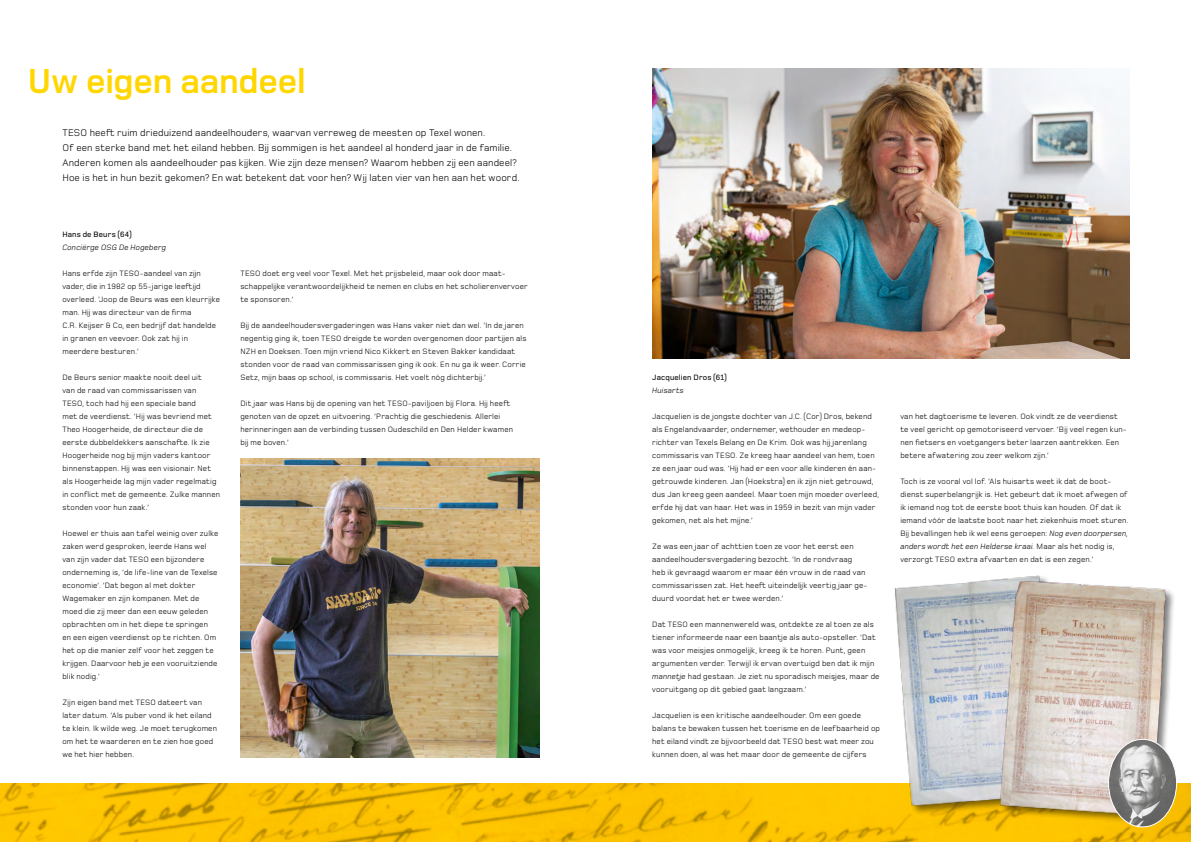
<style>
.page{position:relative;width:1191px;height:842px;background:#fff}
.page>*{position:absolute;margin:0;border:0;box-sizing:border-box;transform-origin:0 0}
.t1{font:700 36px "Foundry Monoline OT2";letter-spacing:-.01em;color:#ffd600}
.t2{font:10px/15px "Foundry Monoline OT2";letter-spacing:.01em;color:#000}
.t3{font:8px/13px "Foundry Monoline OT2";letter-spacing:.02em;color:#000}
.t4{font:500 8px "Foundry Monoline OT2";letter-spacing:.015em;color:#000}
.t5{font:italic 8px "Foundry Monoline OT2";letter-spacing:.015em;color:#000}
.s1{font-style:italic}
</style>
<div class="page">
<svg style="left:0;top:783px;width:1191px;height:59px;background:#f5bd00"></svg>
<img style="left:652px;top:68px;width:477px;height:290px">
<img style="left:240px;top:458px;width:299px;height:299px">
<img style="left:891px;top:579px;width:104px;height:230px">
<img style="left:995px;top:575px;width:179px;height:246px">
<img style="left:1108px;top:739px;width:68px;height:88px">
<div style="left:1108px;top:739px;width:69px;height:88px;border:1px solid #fff;border-radius:50%"></div>
<h1 class="t1" style="left:28px;top:57px;width:279px">Uw eigen aandeel</h1>
<p class="t2" style="left:62px;top:125px;width:458px">TESO heeft ruim drieduizend aandeelhouders, waarvan verreweg de meesten op Texel wonen.<br>Of een sterke band met het eiland hebben. Bij sommigen is het aandeel al honderd jaar in de familie.<br>Anderen komen als aandeelhouder pas kijken. Wie zijn deze mensen? Waarom hebben zij een aandeel?<br>Hoe is het in hun bezit gekomen? En wat betekent dat voor hen? Wij laten vier van hen aan het woord.</p>
<p class="t4" style="left:62px;top:229px;width:71px">Hans de Beurs (64)</p>
<p class="t5" style="left:62px;top:242px;width:105px">Conciërge OSG De Hogeberg</p>
<p class="t3" style="left:62px;top:266px;width:159px">Hans erfde zijn TESO-aandeel van zijn vader, die in 1982 op 55-jarige leeftijd overleed. ‘Joop de Beurs was een kleurrijke man. Hij was directeur van de firma<br>C.R. Keijser &amp; Co, een bedrijf dat handelde in granen en veevoer. Ook zat hij in meerdere besturen.’</p>
<p class="t3" style="left:62px;top:370px;width:159px">De Beurs senior maakte nooit deel uit<br>van de raad van commissarissen van TESO, toch had hij een speciale band<br>met de veerdienst. ‘Hij was bevriend met Theo Hoogerheide, de directeur die de eerste dubbeldekkers aanschafte. Ik zie Hoogerheide nog bij mijn vaders kantoor binnenstappen. Hij was een visionair. Net als Hoogerheide lag mijn vader regelmatig in conflict met de gemeente. Zulke mannen stonden voor hun zaak.’</p>
<p class="t3" style="left:62px;top:526px;width:157px">Hoewel er thuis aan tafel weinig over zulke zaken werd gesproken, leerde Hans wel van zijn vader dat TESO een bijzondere onderneming is, ‘de life-line van de Texelse economie’. ‘Dat begon al met dokter Wagemaker en zijn kompanen. Met de moed die zij meer dan een eeuw geleden opbrachten om in het diepe te springen en een eigen veerdienst op te richten. Om het op die manier zelf voor het zeggen te krijgen. Daarvoor heb je een vooruitziende blik nodig.’</p>
<p class="t3" style="left:62px;top:695px;width:156px">Zijn eigen band met TESO dateert van later datum. ‘Als puber vond ik het eiland te klein. Ik wilde weg. Je moet terugkomen om het te waarderen en te zien hoe goed we het hier hebben.</p>
<p class="t3" style="left:240px;top:266px;width:289px">TESO doet erg veel voor Texel. Met het prijsbeleid, maar ook door maat&shy;schappelijke verantwoordelijkheid te nemen en clubs en het scholierenvervoer te sponsoren.’</p>
<p class="t3" style="left:240px;top:318px;width:287px">Bij de aandeelhoudersvergaderingen was Hans vaker niet dan wel. ‘In de jaren negentig ging ik, toen TESO dreigde te worden overgenomen door partijen als NZH en Doeksen. Toen mijn vriend Nico Kikkert en Steven Bakker kandidaat stonden voor de raad van commissarissen ging ik ook. En nu ga ik weer. Corrie Setz, mijn baas op school, is commissaris. Het voelt nóg dichterbij.’</p>
<p class="t3" style="left:240px;top:396px;width:274px">Dit jaar was Hans bij de opening van het TESO-paviljoen bij Flora. Hij heeft genoten van de opzet en uitvoering. ‘Prachtig die geschiedenis. Allerlei herinneringen aan de verbinding tussen Oudeschild en Den Helder kwamen bij me boven.’</p>
<p class="t4" style="left:652px;top:372px;width:76px">Jacquelien Dros (61)</p>
<p class="t5" style="left:652px;top:385px;width:33px">Huisarts</p>
<p class="t3" style="left:652px;top:409px;width:228px">Jacquelien is de jongste dochter van J.C. (Cor) Dros, bekend als Engelandvaarder, ondernemer, wethouder en medeop&shy;richter van Texels Belang en De Krim. Ook was hij jarenlang commissaris van TESO. Ze kreeg haar aandeel van hem, toen ze een jaar oud was. ‘Hij had er een voor alle kinderen én aan&shy;getrouwde kinderen. Jan (Hoekstra) en ik zijn niet getrouwd, dus Jan kreeg geen aandeel. Maar toen mijn moeder overleed, erfde hij dat van haar. Het was in 1959 in bezit van mijn vader gekomen, net als het mijne.’</p>
<p class="t3" style="left:652px;top:539px;width:217px">Ze was een jaar of achttien toen ze voor het eerst een aandeelhoudersvergadering bezocht. ‘In de rondvraag heb ik gevraagd waarom er maar één vrouw in de raad van commissarissen zat. Het heeft uiteindelijk veertig jaar ge&shy;duurd voordat het er twee werden.’</p>
<p class="t3" style="left:652px;top:617px;width:229px">Dat TESO een mannenwereld was, ontdekte ze al toen ze als tiener informeerde naar een baantje als auto-opsteller. ‘Dat was voor meisjes onmogelijk, kreeg ik te horen. Punt, geen argumenten verder. Terwijl ik ervan overtuigd ben dat ik mijn <span class="s1">mannetje</span> had gestaan. Je ziet nu sporadisch meisjes, maar de vooruitgang op dit gebied gaat langzaam.’</p>
<p class="t3" style="left:652px;top:708px;width:229px">Jacquelien is een kritische aandeelhouder. Om een goede balans te bewaken tussen het toerisme en de leefbaarheid op het eiland vindt ze bijvoorbeeld dat TESO best wat meer zou kunnen doen, al was het maar door de gemeente de cijfers</p>
<p class="t3" style="left:900px;top:409px;width:228px">van het dagtoerisme te leveren. Ook vindt ze de veerdienst te veel gericht op gemotoriseerd vervoer. ‘Bij veel regen kun&shy;nen fietsers en voetgangers beter laarzen aantrekken. Een betere afwatering zou zeer welkom zijn.’</p>
<p class="t3" style="left:900px;top:474px;width:229px">Toch is ze vooral vol lof. ‘Als huisarts weet ik dat de boot&shy;dienst superbelangrijk is. Het gebeurt dat ik moet afwegen of ik iemand nog tot de eerste boot thuis kan houden. Of dat ik iemand vóór de laatste boot naar het ziekenhuis moet sturen.<br>Bij bevallingen heb ik wel eens geroepen: <span class="s1">Nog even doorpersen, anders wordt het een Helderse kraai.</span> Maar als het nodig is, verzorgt TESO extra afvaarten en dat is een zegen.’</p>
</div>
